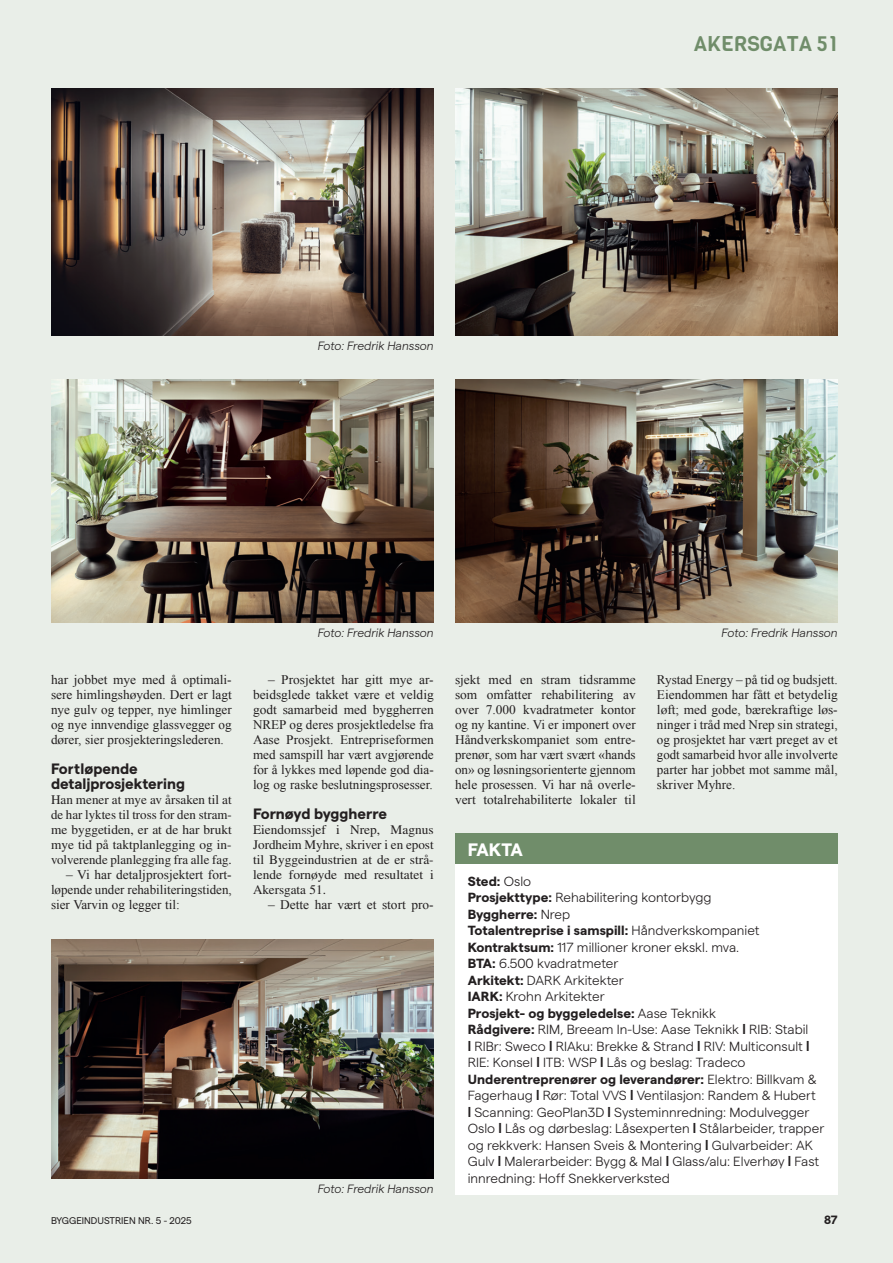
<style>
.page{position:relative;width:893px;height:1263px;background:#e9eee8}
.page>*{position:absolute;margin:0;border:0;box-sizing:border-box;transform-origin:0 0}
.t1{font:21px "Viga";color:#708d6a}
.t2{font:700 18px "Matter";letter-spacing:-.045em;color:#fff}
.t3{font:700 15px/15px "Matter";color:#231f20}
.t4{font:13.2px/15px "Times New Roman";color:#231f20;text-align:justify}
.t5{font:300 13.2px/16.5px "Matter";color:#231f20}
.t6{font:13.2px/15px "Times LT Std";color:#231f20;text-align:justify}
.t7{font:italic 300 12px "Matter";color:#231f20}
.t8{font:700 12px "Matter";color:#231f20}
.t9{font:9.75px "Matter";color:#231f20}
.s1{font-weight:700}
.s2{font-family:"Korolev";font-weight:700}
</style>
<div class="page">
<div style="left:455px;top:842px;width:383px;height:352px;background:#fff"></div>
<div style="left:455px;top:833px;width:383px;height:31px;background:#708d6a"></div>
<img style="left:51px;top:88px;width:383px;height:248px">
<img style="left:455px;top:88px;width:383px;height:248px">
<img style="left:51px;top:379px;width:383px;height:244px">
<img style="left:455px;top:379px;width:383px;height:244px">
<img style="left:51px;top:940px;width:383px;height:239px">
<p class="t7" style="left:318px;top:337px;width:118px">Foto: Fredrik Hansson</p>
<h1 class="t1" style="left:694px;top:30px;width:146px">AKERSGATA 51</h1>
<p class="t4" style="left:51px;top:672px;width:182px">har jobbet mye med å optimali&shy;sere himlingshøyden. Dert er lagt nye gulv og tepper, nye himlinger og nye innvendige glassvegger og dører, sier prosjekteringslederen.</p>
<p class="t3" style="left:51px;top:760px;width:135px">Fortløpende detaljprosjektering</p>
<p class="t6" style="left:51px;top:792px;width:182px">Han mener at mye av årsaken til at de har lyktes til tross for den stram&shy;me byggetiden, er at de har brukt mye tid på taktplanlegging og in&shy;volverende planlegging fra alle fag.</p>
<p class="t4" style="left:51px;top:867px;width:182px;text-indent:15px">– Vi har detaljprosjektert fort&shy;løpende under rehabiliteringstiden, sier Varvin og legger til:</p>
<p class="t7" style="left:318px;top:624px;width:118px">Foto: Fredrik Hansson</p>
<p class="t7" style="left:722px;top:624px;width:118px">Foto: Fredrik Hansson</p>
<p class="t4" style="left:253px;top:672px;width:182px;text-indent:15px">– Prosjektet har gitt mye ar&shy;beidsglede takket være et veldig godt samarbeid med byggherren NREP og deres prosjektledelse fra Aase Prosjekt. Entrepriseformen med samspill har vært avgjørende for å lykkes med løpende god dia&shy;log og raske beslutningsprosesser.</p>
<p class="t3" style="left:253px;top:805px;width:135px">Fornøyd byggherre</p>
<p class="t6" style="left:253px;top:822px;width:182px">Eiendomssjef i Nrep, Magnus Jordheim Myhre, skriver i en epost til Byggeindustrien at de er strå&shy;lende fornøyde med resultatet i Akersgata 51.</p>
<p class="t4" style="left:268px;top:897px;width:167px">– Dette har vært et stort pro-</p>
<p class="t7" style="left:318px;top:1180px;width:118px">Foto: Fredrik Hansson</p>
<p class="t4" style="left:455px;top:672px;width:182px">sjekt med en stram tidsramme som omfatter rehabilitering av over 7.000 kvadratmeter kontor og ny kantine. Vi er imponert over Håndverkskompaniet som entre&shy;prenør, som har vært svært «hands on» og løsningsorienterte gjennom hele prosessen. Vi har nå overle&shy;vert totalrehabiliterte lokaler til</p>
<p class="t4" style="left:657px;top:672px;width:182px">Rystad Energy – på tid og budsjett.<br>Eiendommen har fått et betydelig løft; med gode, bærekraftige løs&shy;ninger i tråd med Nrep sin strategi, og prosjektet har vært preget av et godt samarbeid hvor alle involverte parter har jobbet mot samme mål, skriver Myhre.</p>
<h2 class="t2" style="left:468px;top:836px;width:57px">FAKTA</h2>
<p class="t5" style="left:468px;top:871px;width:358px"><span class="s1">Sted:</span> Oslo<br><span class="s1">Prosjekttype:</span> Rehabilitering kontorbygg<br><span class="s1">Byggherre:</span> Nrep<br><span class="s1">Totalentreprise i samspill:</span> Håndverkskompaniet <span class="s1">Kontraktsum:</span> 117 millioner kroner ekskl. mva.<br><span class="s1">BTA:</span> 6.500 kvadratmeter<br><span class="s1">Arkitekt:</span> DARK Arkitekter<br><span class="s1">IARK:</span> Krohn Arkitekter<br><span class="s1">Prosjekt- og byggeledelse:</span> Aase Teknikk<br><span class="s1">Rådgivere:</span> RIM, Breeam In-Use: Aase Teknikk <span class="s2">l</span> RIB: Stabil<br><span class="s2">l</span> RIBr: Sweco <span class="s2">l</span> RIAku: Brekke &amp; Strand <span class="s2">l</span> RIV: Multiconsult <span class="s2">l </span>RIE: Konsel <span class="s2">l</span> ITB: WSP <span class="s2">l</span> Lås og beslag: Tradeco <span class="s1">Underentreprenører og leverandører:</span> Elektro: Billkvam &amp; Fagerhaug <span class="s2">l</span> Rør: Total VVS <span class="s2">l</span> Ventilasjon: Randem &amp; Hubert<br><span class="s2">l</span> Scanning: GeoPlan3D <span class="s2">l</span> Systeminnredning: Modulvegger Oslo <span class="s2">l</span> Lås og dørbeslag: Låsexperten <span class="s2">l</span> Stålarbeider, trapper og rekkverk: Hansen Sveis &amp; Montering <span class="s2">l</span> Gulvarbeider: AK Gulv <span class="s2">l</span> Malerarbeider: Bygg &amp; Mal <span class="s2">l</span> Glass/alu: Elverhøy <span class="s2">l</span> Fast innredning: Hoff Snekkerverksted</p>
<p class="t9" style="left:51px;top:1213px;width:142px">BYGGEINDUSTRIEN NR. 5 - 2025</p>
<p class="t8" style="left:824px;top:1211px;width:15px">87</p>
</div>
